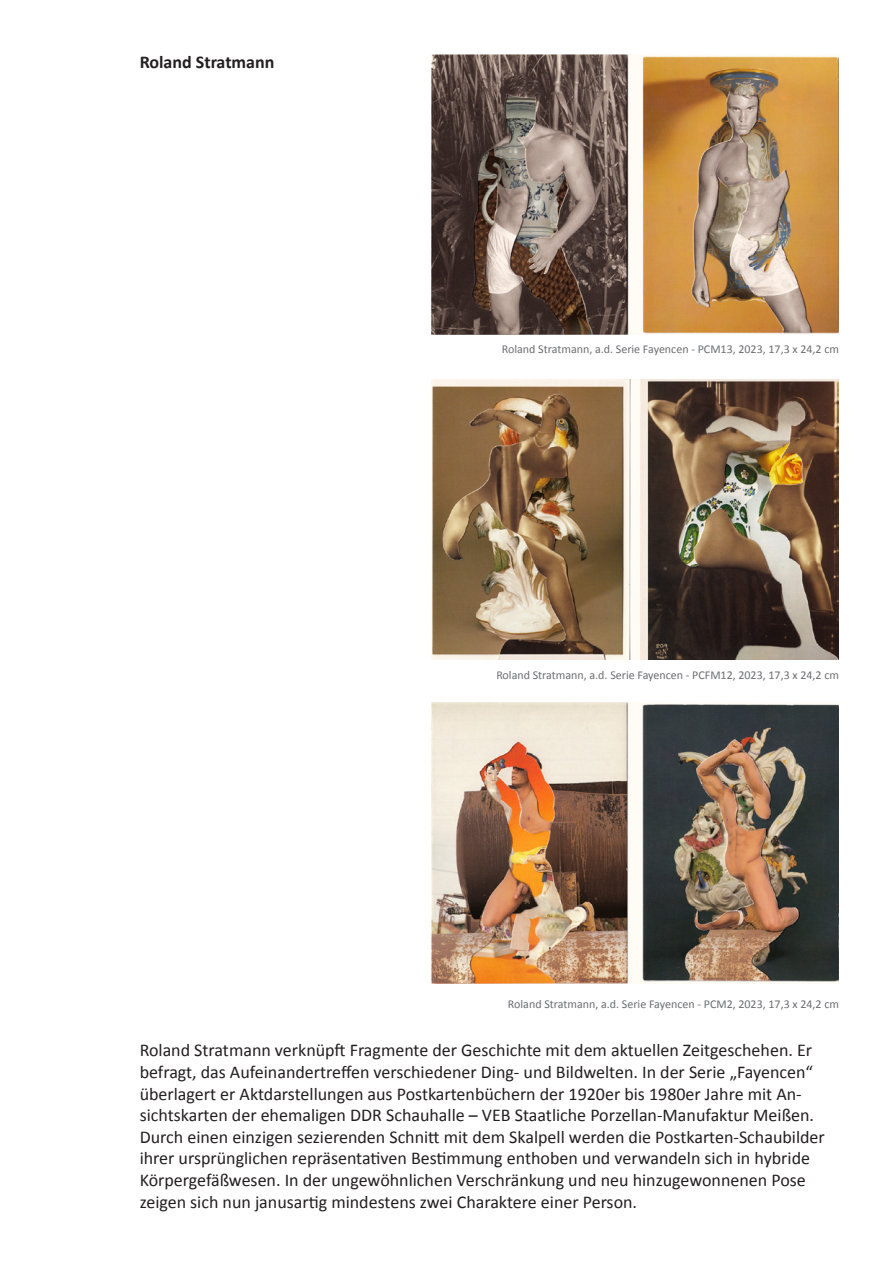
<style>
.page{position:relative;width:893px;height:1263px;background:#fff}
.page>*{position:absolute;margin:0;border:0;box-sizing:border-box;transform-origin:0 0}
.t1{font:18px/21.6px "Calibri";color:#231f20}
.t2{font:700 18px "Calibri";color:#231f20}
.t3{font:12px "Calibri";color:#6c6d70}
</style>
<div class="page">
<img style="left:431px;top:54px;width:408px;height:280px">
<img style="left:431px;top:379px;width:408px;height:281px">
<img style="left:431px;top:703px;width:408px;height:280px">
<p class="t2" style="left:140px;top:50px;width:136px">Roland Stratmann</p>
<p class="t3" style="left:502px;top:342px;width:339px">Roland Stratmann, a.d. Serie Fayencen - PCM13, 2023, 17,3 x 24,2 cm</p>
<p class="t3" style="left:496px;top:667px;width:344px">Roland Stratmann, a.d. Serie Fayencen - PCFM12, 2023, 17,3 x 24,2 cm</p>
<p class="t3" style="left:508px;top:997px;width:333px">Roland Stratmann, a.d. Serie Fayencen - PCM2, 2023, 17,3 x 24,2 cm</p>
<p class="t1" style="left:140px;top:1040px;width:687px">Roland Stratmann verknüpft Fragmente der Geschichte mit dem aktuellen Zeitgeschehen. Er befragt, das Aufeinandertreffen verschiedener Ding- und Bildwelten. In der Serie „Fayencen“ überlagert er Aktdarstellungen aus Postkartenbüchern der 1920er bis 1980er Jahre mit An&shy;sichtskarten der ehemaligen DDR Schauhalle – VEB Staatliche Porzellan-Manufaktur Meißen.<br>Durch einen einzigen sezierenden Schnitt mit dem Skalpell werden die Postkarten-Schaubilder ihrer ursprünglichen repräsentativen Bestimmung enthoben und verwandeln sich in hybride Körpergefäßwesen. In der ungewöhnlichen Verschränkung und neu hinzugewonnenen Pose zeigen sich nun janusartig mindestens zwei Charaktere einer Person.</p>
</div>
